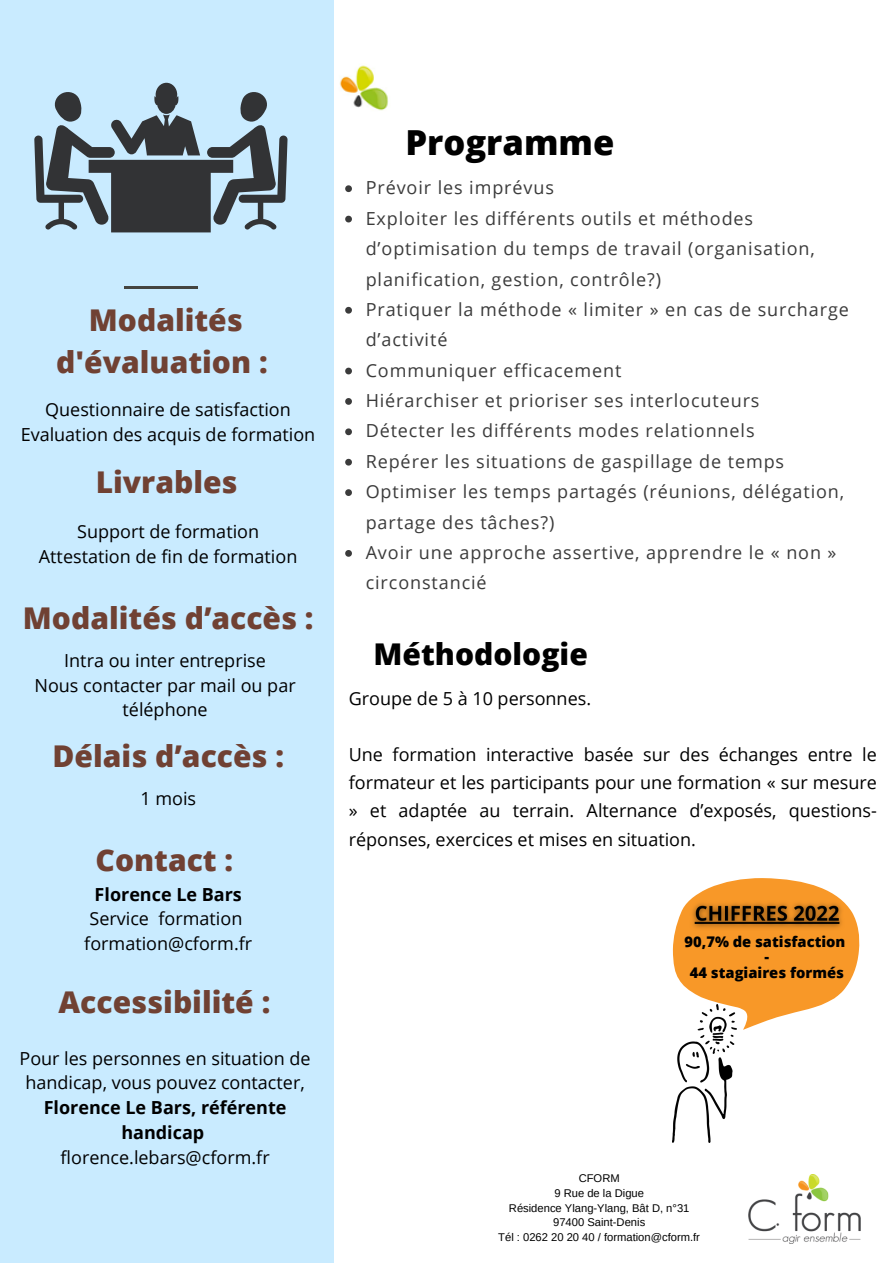
<style>
.page{position:relative;width:894px;height:1264px;background:#fff}
.page>*{position:absolute;margin:0;border:0;box-sizing:border-box;transform-origin:0 0}
.t1{font:800 34.5px "Open Sans";color:#000}
.t2{font:800 30px/41.7px "Open Sans";color:#704133;text-align:center}
.t3{font:800 30px "Open Sans";color:#000}
.t4{font:18px/24.8px "Open Sans";color:#000;text-align:center}
.t5{font:18px/30.3px "Open Sans";letter-spacing:.05em;color:#3b3b3b}
.t6{font:800 14.7px/15.6px "Open Sans";color:#000;text-align:center}
.t7{font:11.25px "Arimo";color:#000}
.s1{font-weight:700}
</style>
<div class="page">
<div style="left:0;top:0;width:333px;height:1262px;background:#c9ebff"></div>
<img style="left:748px;top:1174px;width:113px;height:69px">
<img style="left:339px;top:65px;width:49px;height:46px">
<hr style="left:124px;top:287px;width:73px;height:1px;background:#444440">
<svg style="left:34px;top:83px;width:253px;height:149px"></svg>
<svg style="left:345px;top:185px;width:7px;height:7px"></svg>
<svg style="left:345px;top:216px;width:7px;height:6px"></svg>
<svg style="left:345px;top:307px;width:7px;height:6px"></svg>
<svg style="left:345px;top:367px;width:7px;height:7px"></svg>
<svg style="left:345px;top:398px;width:7px;height:7px"></svg>
<svg style="left:345px;top:428px;width:7px;height:7px"></svg>
<svg style="left:345px;top:459px;width:7px;height:6px"></svg>
<svg style="left:345px;top:489px;width:7px;height:7px"></svg>
<svg style="left:345px;top:550px;width:7px;height:6px"></svg>
<svg style="left:672px;top:878px;width:188px;height:151px"></svg>
<img style="left:672px;top:1004px;width:64px;height:138px">
<img style="left:686px;top:897px;width:160px;height:36px">
<p class="t2" style="left:56px;top:299px;width:213px">Modalités d'évaluation :</p>
<p class="t4" style="left:21px;top:396px;width:296px">Questionnaire de satisfaction<br>Evaluation des acquis de formation</p>
<h3 class="t2" style="left:96px;top:461px;width:143px">Livrables</h3>
<h4 class="t4" style="left:39px;top:518px;width:260px">Support de formation<br>Attestation de fin de formation</h4>
<p class="t2" style="left:23px;top:596px;width:292px">Modalités d’accès :</p>
<h4 class="t4" style="left:34px;top:647px;width:263px">Intra ou inter entreprise<br>Nous contacter par mail ou par téléphone</h4>
<p class="t2" style="left:53px;top:734px;width:233px">Délais d’accès :</p>
<h5 class="t4" style="left:140px;top:785px;width:57px">1 mois</h5>
<h4 class="t2" style="left:96px;top:838px;width:139px">Contact :</h4>
<p class="t4" style="left:84px;top:881px;width:169px"><span class="s1">Florence Le Bars<br></span>Service formation formation@cform.fr</p>
<p class="t2" style="left:58px;top:980px;width:213px">Accessibilité :</p>
<p class="t4" style="left:20px;top:1045px;width:292px">Pour les personnes en situation de handicap, vous pouvez contacter,<br><span class="s1">Florence Le Bars, référente handicap </span>florence.lebars@cform.fr</p>
<h4 class="t1" style="left:405px;top:118px;width:210px">Programme</h4>
<h3 class="t5" style="left:365px;top:172px;width:190px">Prévoir les imprévus</h3>
<h3 class="t5" style="left:365px;top:202px;width:450px">Exploiter les différents outils et méthodes d’optimisation du temps de travail (organisation, planification, gestion, contrôle?)</h3>
<h4 class="t5" style="left:365px;top:294px;width:484px">Pratiquer la méthode « limiter » en cas de surcharge d’activité</h4>
<p class="t5" style="left:365px;top:354px;width:257px">Communiquer efficacement</p>
<h2 class="t5" style="left:365px;top:385px;width:395px">Hiérarchiser et prioriser ses interlocuteurs</h2>
<p class="t5" style="left:365px;top:415px;width:390px">Détecter les différents modes relationnels</p>
<p class="t5" style="left:365px;top:445px;width:420px">Repérer les situations de gaspillage de temps</p>
<p class="t5" style="left:365px;top:476px;width:480px">Optimiser les temps partagés (réunions, délégation, partage des tâches?)</p>
<p class="t5" style="left:365px;top:537px;width:472px">Avoir une approche assertive, apprendre le « non » circonstancié</p>
<p class="t3" style="left:373px;top:633px;width:216px">Méthodologie</p>
<p class="t4" style="left:349px;top:685px;width:244px">Groupe de 5 à 10 personnes.</p>
<p class="t4" style="left:349px;top:740px;width:529px;line-height:28.2px;text-align:justify">Une formation interactive basée sur des échanges entre le formateur et les participants pour une formation « sur mesure » et adaptée au terrain. Alternance d’exposés, questions&shy;réponses, exercices et mises en situation.</p>
<p class="t6" style="left:684px;top:933px;width:162px">90,7% de satisfaction -<br>44 stagiaires formés</p>
<h3 class="t7" style="left:578px;top:1171px;width:43px">CFORM</h3>
<h4 class="t7" style="left:554px;top:1186px;width:91px">9 Rue de la Digue</h4>
<h3 class="t7" style="left:508px;top:1201px;width:182px">Résidence Ylang-Ylang, Bât D, n°31</h3>
<h4 class="t7" style="left:553px;top:1216px;width:94px">97400 Saint-Denis</h4>
<h3 class="t7" style="left:498px;top:1231px;width:203px">Tél : 0262 20 20 40 / formation@cform.fr</h3>
</div>
